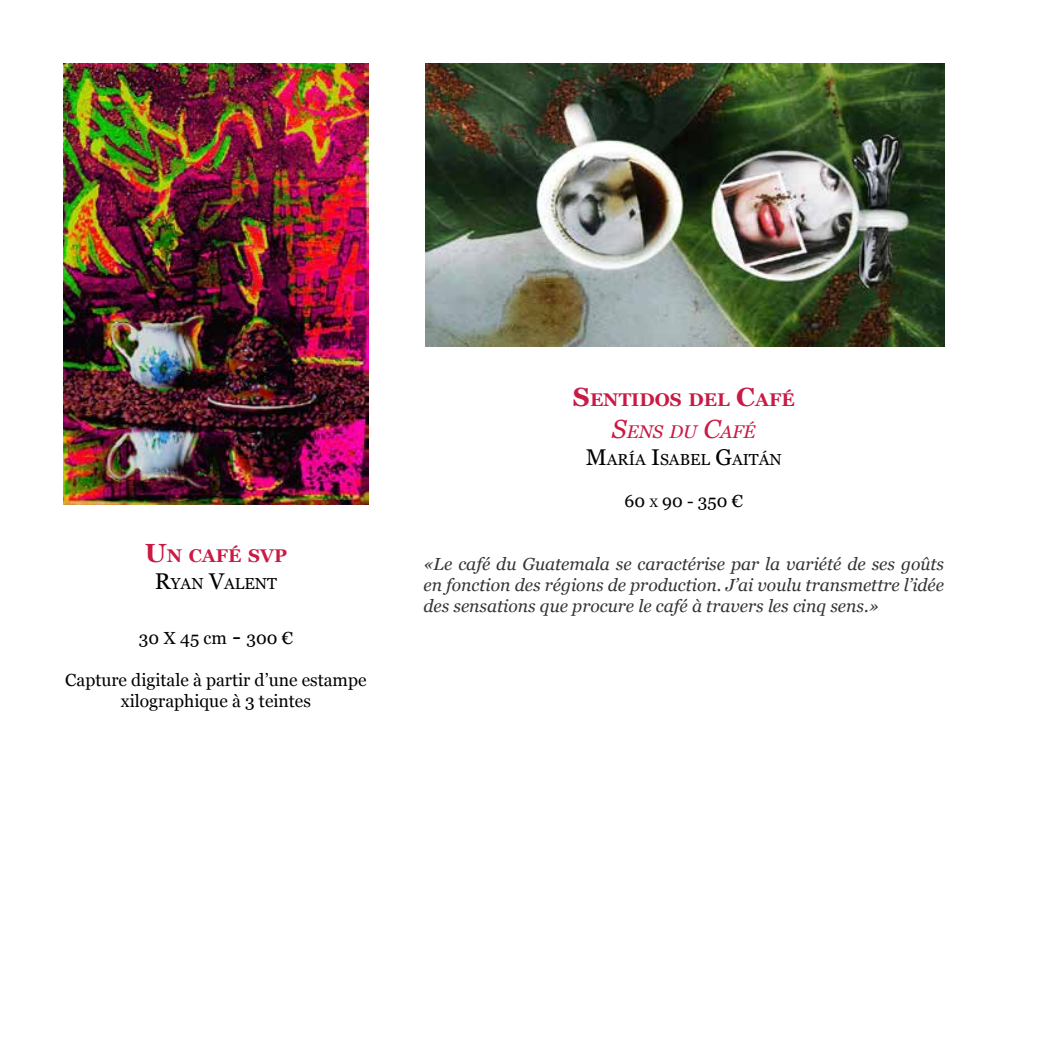
<style>
.page{position:relative;width:1042px;height:1042px;background:#fff}
.page>*{position:absolute;margin:0;border:0;box-sizing:border-box;transform-origin:0 0}
.t1{font:700 18.38px/31.5px "Georgia";color:#c91a44;text-align:center}
.t2{font:italic 17.5px/21px "Georgia";color:#363434;text-align:justify}
.t3{font:17.5px/21px "Georgia";color:#000;text-align:center}
.t4{font:17.5px "Georgia";color:#000}
.t5{font:15.92px "Georgia";color:#000}
.s1{font-size:26.25px}
.s2{font-size:22.75px}
.s3{font-weight:400;font-style:italic;font-size:26.25px}
.s4{font-weight:400;font-style:italic}
.s5{font-size:12.25px}
</style>
<div class="page">
<img style="left:63px;top:63px;width:306px;height:441px">
<img style="left:425px;top:63px;width:519px;height:283px">
<p class="t1" style="left:145px;top:539px;width:144px"><span class="s1">U</span>N CAFÉ SVP</p>
<p class="t5" style="left:155px;top:572px;width:124px"><span class="s2">R</span>YAN <span class="s2">V</span>ALENT</p>
<p class="t3" style="left:139px;top:626px;width:156px">30 X 45 cm <span class="s2">-</span> 300 €</p>
<p class="t3" style="left:65px;top:668px;width:303px">Capture digitale à partir d’une estampe xilographique à 3 teintes</p>
<p class="t1" style="left:573px;top:383px;width:223px"><span class="s1">S</span>ENTIDOS DEL <span class="s1">C</span>AFÉ<br><span class="s3">S</span><span class="s4">ENS DU</span> <span class="s3">C</span><span class="s4">AFÉ</span></p>
<p class="t5" style="left:586px;top:448px;width:197px"><span class="s2">M</span>ARÍA <span class="s2">I</span>SABEL <span class="s2">G</span>AITÁN</p>
<p class="t4" style="left:624px;top:488px;width:120px">60 <span class="s5">X</span> 90 - 350 €</p>
<p class="t2" style="left:423px;top:553px;width:522px">«Le café du Guatemala se caractérise par la variété de ses goûts en fonction des régions de production. J’ai voulu transmettre l’idée des sensations que procure le café à travers les cinq sens.»</p>
</div>
